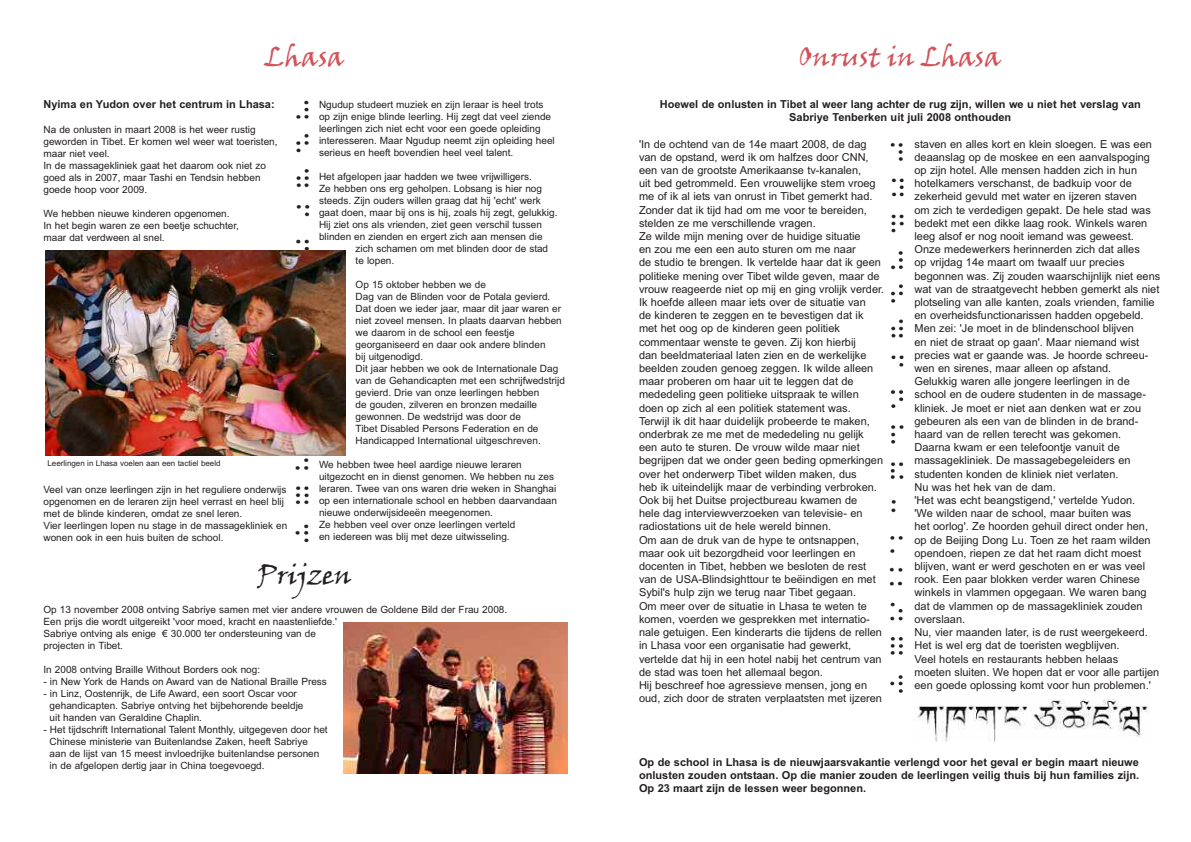
<style>
.page{position:relative;width:1191px;height:842px;background:#fff}
.page>*{position:absolute;margin:0;border:0;box-sizing:border-box;transform-origin:0 0}
.t1{font:27px "Viner Hand ITC";color:#d2535a}
.t2{font:27px "Viner Hand ITC";color:#231f20}
.t3{font:11px/13.2px "Arial";color:#231f20}
.t4{font:700 11px/13.2px "Arial";color:#231f20;text-align:center}
.t5{font:10px/12px "Arial";color:#231f20}
.t6{font:8px "Arial";color:#231f20}
</style>
<div class="page">
<img style="left:291px;top:100px;width:23px;height:443px">
<img style="left:45px;top:250px;width:301px;height:205px">
<img style="left:343px;top:623px;width:224px;height:151px">
<img style="left:889px;top:143px;width:15px;height:550px">
<img style="left:917px;top:699px;width:232px;height:43px">
<h1 class="t1" style="left:265px;top:39px;width:81px">Lhasa</h1>
<p class="t4" style="left:44px;top:98px;width:233px">Nyima en Yudon over het centrum in Lhasa:</p>
<p class="t5" style="left:44px;top:123px;width:235px">Na de onlusten in maart 2008 is het weer rustig geworden in Tibet. Er komen wel weer wat toeristen, maar niet veel.<br>In de massagekliniek gaat het daarom ook niet zo goed als in 2007, maar Tashi en Tendsin hebben goede hoop voor 2009.</p>
<p class="t5" style="left:44px;top:207px;width:197px">We hebben nieuwe kinderen opgenomen.<br>In het begin waren ze een beetje schuchter, maar dat verdween al snel.</p>
<p class="t6" style="left:47px;top:459px;width:175px">Leerlingen in Lhasa voelen aan een tactiel beeld</p>
<p class="t5" style="left:44px;top:483px;width:245px">Veel van onze leerlingen zijn in het reguliere onderwijs opgenomen en de leraren zijn heel verrast en heel blij met de blinde kinderen, omdat ze snel leren.<br>Vier leerlingen lopen nu stage in de massagekliniek en wonen ook in een huis buiten de school.</p>
<p class="t5" style="left:319px;top:98px;width:237px">Ngudup studeert muziek en zijn leraar is heel trots op zijn enige blinde leerling. Hij zegt dat veel ziende leerlingen zich niet echt voor een goede opleiding interesseren. Maar Ngudup neemt zijn opleiding heel serieus en heeft bovendien heel veel talent.</p>
<p class="t5" style="left:319px;top:170px;width:240px">Het afgelopen jaar hadden we twee vrijwilligers.<br>Ze hebben ons erg geholpen. Lobsang is hier nog steeds. Zijn ouders willen graag dat hij 'echt' werk gaat doen, maar bij ons is hij, zoals hij zegt, gelukkig.<br>Hij ziet ons als vrienden, ziet geen verschil tussen blinden en zienden en ergert zich aan mensen die</p>
<p class="t5" style="left:356px;top:242px;width:194px">zich schamen om met blinden door de stad te lopen.</p>
<p class="t5" style="left:356px;top:278px;width:211px">Op 15 oktober hebben we de<br>Dag van de Blinden voor de Potala gevierd.<br>Dat doen we ieder jaar, maar dit jaar waren er niet zoveel mensen. In plaats daarvan hebben we daarom in de school een feestje georganiseerd en daar ook andere blinden<br>bij uitgenodigd.<br>Dit jaar hebben we ook de Internationale Dag van de Gehandicapten met een schrijfwedstrijd gevierd. Drie van onze leerlingen hebben<br>de gouden, zilveren en bronzen medaille gewonnen. De wedstrijd was door de<br>Tibet Disabled Persons Federation en de Handicapped International uitgeschreven.</p>
<p class="t5" style="left:319px;top:458px;width:239px">We hebben twee heel aardige nieuwe leraren uitgezocht en in dienst genomen. We hebben nu zes leraren. Twee van ons waren drie weken in Shanghai op een internationale school en hebben daarvandaan nieuwe onderwijsideeën meegenomen.<br>Ze hebben veel over onze leerlingen verteld<br>en iedereen was blij met deze uitwisseling.</p>
<h1 class="t2" style="left:257px;top:558px;width:96px">Prijzen</h1>
<p class="t5" style="left:44px;top:603px;width:465px">Op 13 november 2008 ontving Sabriye samen met vier andere vrouwen de Goldene Bild der Frau 2008.<br>Een prijs die wordt uitgereikt 'voor moed, kracht en naastenliefde.'<br>Sabriye ontving als enige € 30.000 ter ondersteuning van de<br>projecten in Tibet.</p>
<p class="t5" style="left:44px;top:663px;width:218px">In 2008 ontving Braille Without Borders ook nog:</p>
<p class="t5" style="left:44px;top:675px;width:285px">- in New York de Hands on Award van de National Braille Press</p>
<p class="t5" style="left:50px;top:687px;width:255px;text-indent:-6px">- in Linz, Oostenrijk, de Life Award, een soort Oscar voor gehandicapten. Sabriye ontving het bijbehorende beeldje uit handen van Geraldine Chaplin.</p>
<p class="t5" style="left:50px;top:723px;width:279px;text-indent:-6px">- Het tijdschrift International Talent Monthly, uitgegeven door het Chinese ministerie van Buitenlandse Zaken, heeft Sabriye<br>aan de lijst van 15 meest invloedrijke buitenlandse personen in de afgelopen dertig jaar in China toegevoegd.</p>
<h1 class="t1" style="left:799px;top:39px;width:204px">Onrust in Lhasa</h1>
<p class="t4" style="left:660px;top:98px;width:482px">Hoewel de onlusten in Tibet al weer lang achter de rug zijn, willen we u niet het verslag van<br>Sabriye Tenberken uit juli 2008 onthouden</p>
<p class="t3" style="left:639px;top:137px;width:247px">'In de ochtend van de 14e maart 2008, de dag van de opstand, werd ik om halfzes door CNN, een van de grootste Amerikaanse tv-kanalen,<br>uit bed getrommeld. Een vrouwelijke stem vroeg me of ik al iets van onrust in Tibet gemerkt had.<br>Zonder dat ik tijd had om me voor te bereiden, stelden ze me verschillende vragen.<br>Ze wilde mijn mening over de huidige situatie<br>en zou me een een auto sturen om me naar<br>de studio te brengen. Ik vertelde haar dat ik geen politieke mening over Tibet wilde geven, maar de vrouw reageerde niet op mij en ging vrolijk verder.<br>Ik hoefde alleen maar iets over de situatie van<br>de kinderen te zeggen en te bevestigen dat ik met het oog op de kinderen geen politiek commentaar wenste te geven. Zij kon hierbij<br>dan beeldmateriaal laten zien en de werkelijke beelden zouden genoeg zeggen. Ik wilde alleen maar proberen om haar uit te leggen dat de mededeling geen politieke uitspraak te willen doen op zich al een politiek statement was.<br>Terwijl ik dit haar duidelijk probeerde te maken, onderbrak ze me met de mededeling nu gelijk een auto te sturen. De vrouw wilde maar niet begrijpen dat we onder geen beding opmerkingen over het onderwerp Tibet wilden maken, dus<br>heb ik uiteindelijk maar de verbinding verbroken.<br>Ook bij het Duitse projectbureau kwamen de<br>hele dag interviewverzoeken van televisie- en radiostations uit de hele wereld binnen.<br>Om aan de druk van de hype te ontsnappen, maar ook uit bezorgdheid voor leerlingen en docenten in Tibet, hebben we besloten de rest van de USA-Blindsighttour te beëindigen en met Sybil's hulp zijn we terug naar Tibet gegaan.<br>Om meer over de situatie in Lhasa te weten te komen, voerden we gesprekken met internatio&shy;nale getuigen. Een kinderarts die tijdens de rellen in Lhasa voor een organisatie had gewerkt, vertelde dat hij in een hotel nabij het centrum van de stad was toen het allemaal begon.<br>Hij beschreef hoe agressieve mensen, jong en oud, zich door de straten verplaatsten met ijzeren</p>
<p class="t3" style="left:914px;top:137px;width:247px">staven en alles kort en klein sloegen. E was een deaanslag op de moskee en een aanvalspoging op zijn hotel. Alle mensen hadden zich in hun hotelkamers verschanst, de badkuip voor de zekerheid gevuld met water en ijzeren staven<br>om zich te verdedigen gepakt. De hele stad was bedekt met een dikke laag rook. Winkels waren leeg alsof er nog nooit iemand was geweest.<br>Onze medewerkers herinnerden zich dat alles<br>op vrijdag 14e maart om twaalf uur precies begonnen was. Zij zouden waarschijnlijk niet eens wat van de straatgevecht hebben gemerkt als niet plotseling van alle kanten, zoals vrienden, familie en overheidsfunctionarissen hadden opgebeld.<br>Men zei: 'Je moet in de blindenschool blijven<br>en niet de straat op gaan'. Maar niemand wist precies wat er gaande was. Je hoorde schreeu&shy;wen en sirenes, maar alleen op afstand.<br>Gelukkig waren alle jongere leerlingen in de school en de oudere studenten in de massage&shy;kliniek. Je moet er niet aan denken wat er zou gebeuren als een van de blinden in de brand&shy;haard van de rellen terecht was gekomen.<br>Daarna kwam er een telefoontje vanuit de massagekliniek. De massagebegeleiders en studenten konden de kliniek niet verlaten.<br>Nu was het hek van de dam.<br>'Het was echt beangstigend,' vertelde Yudon.<br>'We wilden naar de school, maar buiten was<br>het oorlog'. Ze hoorden gehuil direct onder hen, op de Beijing Dong Lu. Toen ze het raam wilden opendoen, riepen ze dat het raam dicht moest blijven, want er werd geschoten en er was veel rook. Een paar blokken verder waren Chinese winkels in vlammen opgegaan. We waren bang dat de vlammen op de massagekliniek zouden overslaan.<br>Nu, vier maanden later, is de rust weergekeerd.<br>Het is wel erg dat de toeristen wegblijven.<br>Veel hotels en restaurants hebben helaas<br>moeten sluiten. We hopen dat er voor alle partijen een goede oplossing komt voor hun problemen.'</p>
<p class="t4" style="left:639px;top:755px;width:501px;text-align:justify">Op de school in Lhasa is de nieuwjaarsvakantie verlengd voor het geval er begin maart nieuwe onlusten zouden ontstaan. Op die manier zouden de leerlingen veilig thuis bij hun families zijn.<br>Op 23 maart zijn de lessen weer begonnen.</p>
</div>
